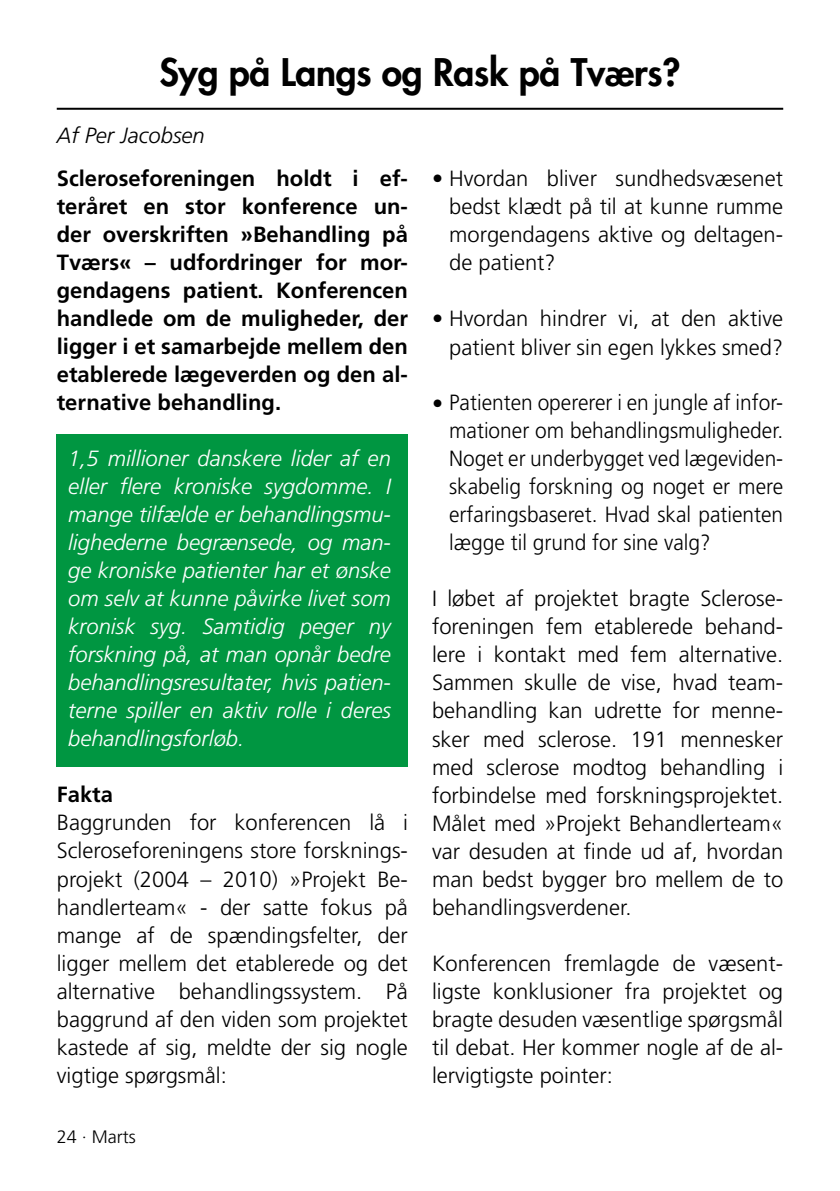
<style>
.page{position:relative;width:840px;height:1191px;background:#fff}
.page>*{position:absolute;margin:0;border:0;box-sizing:border-box;transform-origin:0 0}
.t1{font:800 37px "Futura";letter-spacing:-.005em;color:#000}
.t2{font:300 22px/28px "Frutiger";color:#000;text-align:justify}
.t3{font:italic 300 22px/28px "Frutiger";color:#fff;text-align:justify}
.t4{font:700 22px/28px "Frutiger";color:#000;text-align:justify}
.t5{font:italic 300 22px "Frutiger";color:#000}
.t6{font:300 18px "Frutiger";color:#000}
</style>
<div class="page">
<div style="left:57px;top:434px;width:351px;height:332px;background:#009641"></div>
<hr style="left:57px;top:108px;width:725px;height:2px;background:#000">
<h1 class="t1" style="left:159px;top:48px;width:522px">Syg på Langs og Rask på Tværs?</h1>
<p class="t5" style="left:57px;top:123px;width:149px">Af Per Jacobsen</p>
<p class="t4" style="left:57px;top:164px;width:352px">Scleroseforeningen holdt i ef&shy;teråret en stor konference un&shy;der overskriften »Behandling på Tværs« – udfordringer for mor&shy;gendagens patient. Konferencen handlede om de muligheder, der ligger i et samarbejde mellem den etablerede lægeverden og den al&shy;ternative behandling.</p>
<p class="t3" style="left:68px;top:444px;width:324px">1,5 millioner danskere lider af en eller flere kroniske sygdomme. I mange tilfælde er behandlingsmu&shy;lighederne begrænsede, og man&shy;ge kroniske patienter har et ønske om selv at kunne påvirke livet som kronisk syg. Samtidig peger ny forskning på, at man opnår bedre behandlingsresultater, hvis patien&shy;terne spiller en aktiv rolle i deres behandlingsforløb.</p>
<p class="t4" style="left:57px;top:780px;width:58px">Fakta</p>
<p class="t2" style="left:57px;top:809px;width:352px">Baggrunden for konferencen lå i Scleroseforeningens store forsknings&shy;projekt (2004 – 2010) »Projekt Be&shy;handlerteam« - der satte fokus på mange af de spændingsfelter, der ligger mellem det etablerede og det alternative behandlingssystem. På baggrund af den viden som projektet kastede af sig, meldte der sig nogle vigtige spørgsmål:</p>
<p class="t2" style="left:449px;top:165px;width:335px;text-indent:-17px">• Hvordan bliver sundhedsvæsenet bedst klædt på til at kunne rumme morgendagens aktive og deltagen&shy;de patient?</p>
<p class="t2" style="left:432px;top:305px;width:352px;text-align:right">• Hvordan hindrer vi, at den aktive patient bliver sin egen lykkes smed?</p>
<p class="t2" style="left:449px;top:389px;width:335px;text-indent:-17px">• Patienten opererer i en jungle af infor&shy;mationer om behandlingsmuligheder.<br>Noget er underbygget ved lægeviden&shy;skabelig forskning og noget er mere erfaringsbaseret. Hvad skal patienten lægge til grund for sine valg?</p>
<p class="t2" style="left:432px;top:585px;width:352px">I løbet af projektet bragte Sclerose&shy;foreningen fem etablerede behand&shy;lere i kontakt med fem alternative.<br>Sammen skulle de vise, hvad team&shy;behandling kan udrette for menne&shy;sker med sclerose. 191 mennesker med sclerose modtog behandling i forbindelse med forskningsprojektet.<br>Målet med »Projekt Behandlerteam« var desuden at finde ud af, hvordan man bedst bygger bro mellem de to behandlingsverdener.</p>
<p class="t2" style="left:432px;top:949px;width:352px">Konferencen fremlagde de væsent&shy;ligste konklusioner fra projektet og bragte desuden væsentlige spørgsmål til debat. Her kommer nogle af de al&shy;lervigtigste pointer:</p>
<p class="t6" style="left:57px;top:1126px;width:81px">24 · Marts</p>
</div>
